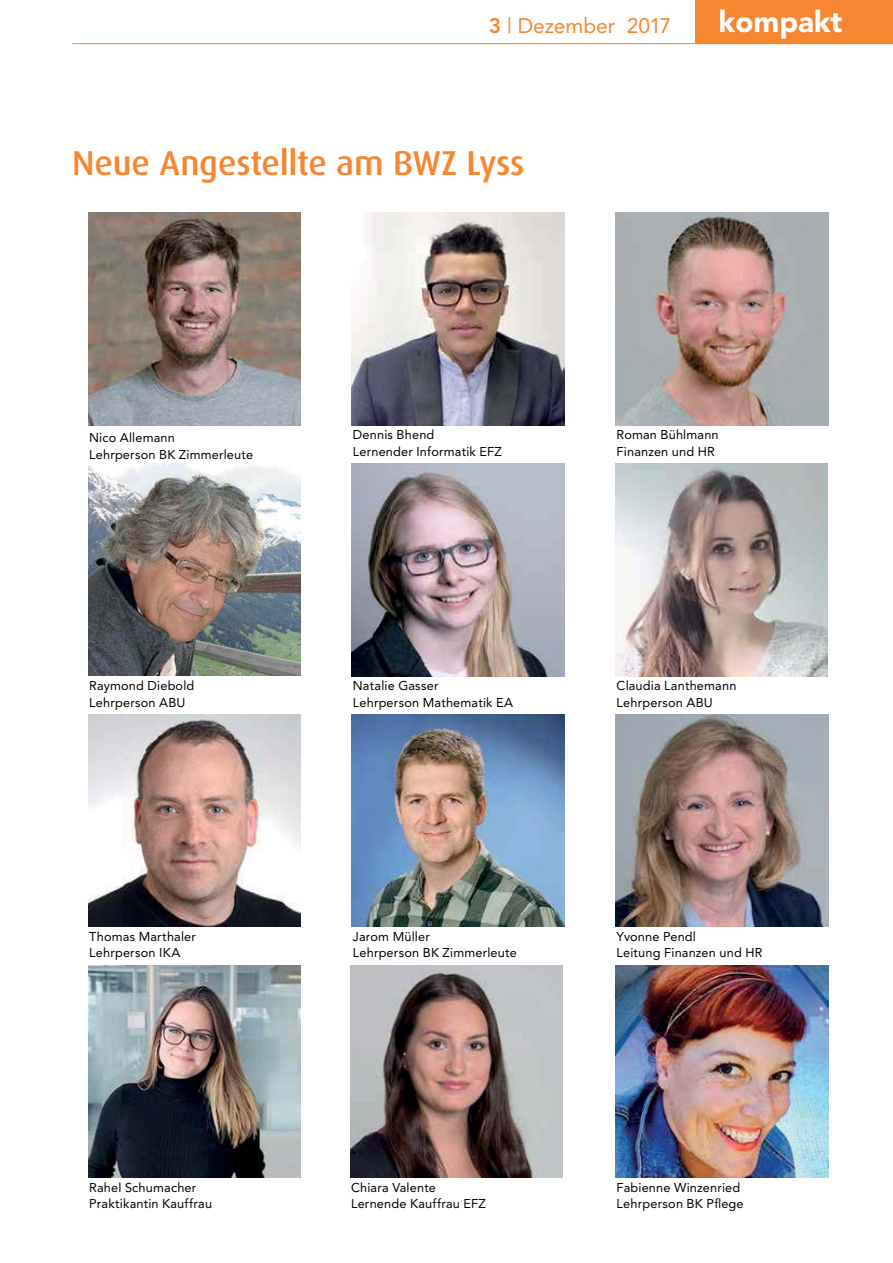
<style>
.page{position:relative;width:893px;height:1263px;background:#fff}
.page>*{position:absolute;margin:0;border:0;box-sizing:border-box;transform-origin:0 0}
.t1{font:500 34.5px "Dax";letter-spacing:-.01em;color:#f68631}
.t2{font:900 29.7px "Avenir";color:#fff}
.t3{font:21px "Avenir";color:#f68631}
.t4{font:12.75px/16.5px "Avenir";letter-spacing:.015em;color:#040000}
.s1{font-weight:800}
</style>
<div class="page">
<div style="left:695px;top:0;width:198px;height:44px;background:#f68631"></div>
<hr style="left:72px;top:43px;width:821px;height:1px;background:#f68631">
<img style="left:350px;top:965px;width:213px;height:213px">
<img style="left:352px;top:213px;width:212px;height:212px">
<img style="left:615px;top:965px;width:213px;height:213px">
<img style="left:88px;top:213px;width:213px;height:212px">
<img style="left:88px;top:965px;width:213px;height:213px">
<img style="left:615px;top:464px;width:212px;height:212px">
<img style="left:615px;top:714px;width:213px;height:213px">
<img style="left:352px;top:464px;width:212px;height:212px">
<img style="left:615px;top:213px;width:213px;height:212px">
<img style="left:88px;top:464px;width:213px;height:212px">
<img style="left:352px;top:714px;width:212px;height:213px">
<img style="left:88px;top:714px;width:213px;height:213px">
<h3 class="t3" style="left:489px;top:17px;width:184px"><span class="s1">3</span> | Dezember 2017</h3>
<h2 class="t2" style="left:719px;top:9px;width:125px">kompakt</h2>
<h1 class="t1" style="left:72px;top:149px;width:454px">Neue Angestellte am BWZ Lyss</h1>
<p class="t4" style="left:89px;top:431px;width:165px">Nico Allemann<br>Lehrperson BK Zimmerleute</p>
<p class="t4" style="left:353px;top:428px;width:150px">Dennis Bhend<br>Lernender Informatik EFZ</p>
<p class="t4" style="left:616px;top:428px;width:104px">Roman Bühlmann<br>Finanzen und HR</p>
<p class="t4" style="left:89px;top:678px;width:107px">Raymond Diebold<br>Lehrperson ABU</p>
<p class="t4" style="left:353px;top:678px;width:162px">Natalie Gasser<br>Lehrperson Mathematik EA</p>
<p class="t4" style="left:616px;top:678px;width:121px">Claudia Lanthemann<br>Lehrperson ABU</p>
<p class="t4" style="left:89px;top:929px;width:108px">Thomas Marthaler<br>Lehrperson IKA</p>
<p class="t4" style="left:353px;top:929px;width:165px">Jarom Müller<br>Lehrperson BK Zimmerleute</p>
<p class="t4" style="left:616px;top:929px;width:148px">Yvonne Pendl<br>Leitung Finanzen und HR</p>
<p class="t4" style="left:89px;top:1180px;width:124px">Rahel Schumacher<br>Praktikantin Kauffrau</p>
<p class="t4" style="left:351px;top:1180px;width:136px">Chiara Valente<br>Lernende Kauffrau EFZ</p>
<p class="t4" style="left:616px;top:1180px;width:129px">Fabienne Winzenried<br>Lehrperson BK Pflege</p>
</div>
